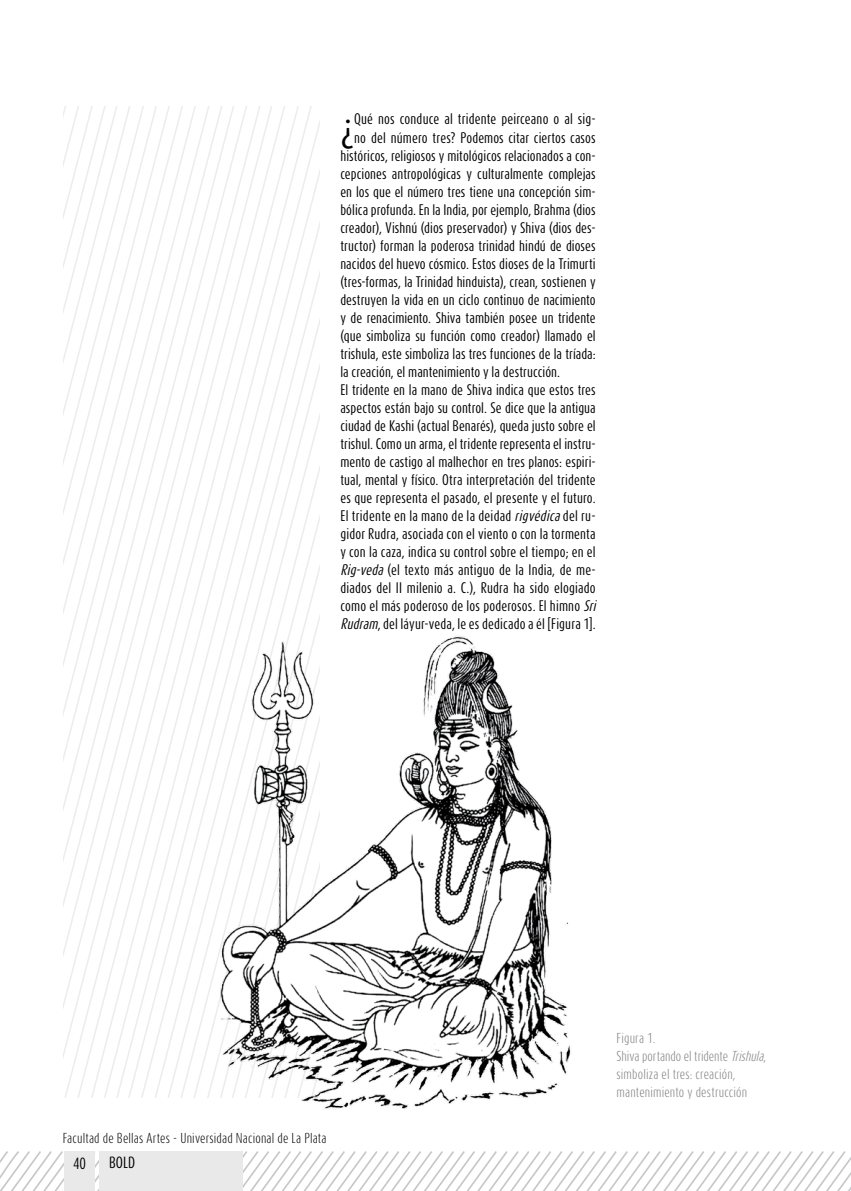
<style>
.page{position:relative;width:851px;height:1191px;background:#fff}
.page>*{position:absolute;margin:0;border:0;box-sizing:border-box;transform-origin:0 0}
.t1{font:34.2px "Dax Compact";color:#000}
.t2{font:13.5px "Dax Compact";color:#000}
.t3{font:13.5px "Dax Compact";color:#000}
.t4{font:12.75px "Dax Compact";letter-spacing:.005em;color:#000}
.t5{font:300 12px/18px "Dax Compact";letter-spacing:.01em;color:#7e7f81}
.t6{font:300 12px "Dax Compact";letter-spacing:.015em;color:#000}
.s1{font-style:italic}
</style>
<div class="page">
<svg style="left:0;top:1151px;width:850px;height:40px"></svg>
<div style="left:64px;top:1151px;width:31px;height:40px;background:#e9e9ea"></div>
<div style="left:99px;top:1151px;width:143px;height:40px;background:#e9e9ea"></div>
<svg style="left:63px;top:106px;width:256px;height:991px"></svg>
<img style="left:191px;top:603px;width:381px;height:506px">
<h1 class="t1" style="left:340px;top:106px;width:15px">¿</h1>
<p class="t4" style="left:354px;top:111px;width:243px">Qué nos conduce al tridente peirceano o al sig-</p>
<p class="t4" style="left:354px;top:129px;width:243px">no del número tres? Podemos citar ciertos casos</p>
<p class="t4" style="left:340px;top:147px;width:257px">históricos, religiosos y mitológicos relacionados a con-</p>
<p class="t4" style="left:340px;top:165px;width:257px">cepciones antropológicas y culturalmente complejas</p>
<p class="t4" style="left:340px;top:183px;width:257px">en los que el número tres tiene una concepción sim-</p>
<p class="t4" style="left:340px;top:201px;width:257px">bólica profunda. En la India, por ejemplo, Brahma (dios</p>
<p class="t4" style="left:340px;top:219px;width:257px">creador), Vishnú (dios preservador) y Shiva (dios des-</p>
<p class="t4" style="left:340px;top:237px;width:257px">tructor) forman la poderosa trinidad hindú de dioses</p>
<p class="t4" style="left:340px;top:255px;width:257px">nacidos del huevo cósmico. Estos dioses de la Trimurti</p>
<p class="t4" style="left:340px;top:273px;width:257px">(tres-formas, la Trinidad hinduista), crean, sostienen y</p>
<p class="t4" style="left:340px;top:291px;width:257px">destruyen la vida en un ciclo continuo de nacimiento</p>
<p class="t4" style="left:340px;top:309px;width:257px">y de renacimiento. Shiva también posee un tridente</p>
<p class="t4" style="left:340px;top:327px;width:257px">(que simboliza su función como creador) llamado el</p>
<p class="t4" style="left:340px;top:345px;width:257px">trishula, este simboliza las tres funciones de la tríada:</p>
<p class="t4" style="left:340px;top:363px;width:221px">la creación, el mantenimiento y la destrucción.</p>
<p class="t4" style="left:340px;top:381px;width:257px">El tridente en la mano de Shiva indica que estos tres</p>
<p class="t4" style="left:340px;top:399px;width:257px">aspectos están bajo su control. Se dice que la antigua</p>
<p class="t4" style="left:340px;top:417px;width:257px">ciudad de Kashi (actual Benarés), queda justo sobre el</p>
<p class="t4" style="left:340px;top:435px;width:257px">trishul. Como un arma, el tridente representa el instru-</p>
<p class="t4" style="left:340px;top:453px;width:257px">mento de castigo al malhechor en tres planos: espiri-</p>
<p class="t4" style="left:340px;top:471px;width:257px">tual, mental y físico. Otra interpretación del tridente</p>
<p class="t4" style="left:340px;top:489px;width:257px">es que representa el pasado, el presente y el futuro.</p>
<p class="t4" style="left:340px;top:507px;width:257px">El tridente en la mano de la deidad <span class="s1">rigvédica</span>del ru-</p>
<p class="t4" style="left:340px;top:525px;width:257px">gidor Rudra, asociada con el viento o con la tormenta</p>
<p class="t4" style="left:340px;top:543px;width:257px">y con la caza, indica su control sobre el tiempo; en el</p>
<p class="t4" style="left:340px;top:561px;width:257px"><span class="s1">Rig-veda</span> (el texto más antiguo de la India, de me-</p>
<p class="t4" style="left:340px;top:579px;width:257px">diados del II milenio a. C.), Rudra ha sido elogiado</p>
<p class="t4" style="left:340px;top:597px;width:260px">como el más poderoso de los poderosos. El himno <span class="s1">Sri</span></p>
<p class="t4" style="left:340px;top:615px;width:257px"><span class="s1">Rudram</span>, del Iáyur-veda, le es dedicado a él [Figura 1].</p>
<p class="t6" style="left:63px;top:1130px;width:265px">Facultad de Bellas Artes - Universidad Nacional de La Plata</p>
<p class="t3" style="left:73px;top:1154px;width:15px">40</p>
<p class="t2" style="left:109px;top:1153px;width:27px">BOLD</p>
<p class="t5" style="left:616px;top:1028px;width:152px">Figura 1.<br>Shiva portando el tridente <span class="s1">Trishula</span>, simboliza el tres: creación, mantenimiento y destrucción</p>
</div>
